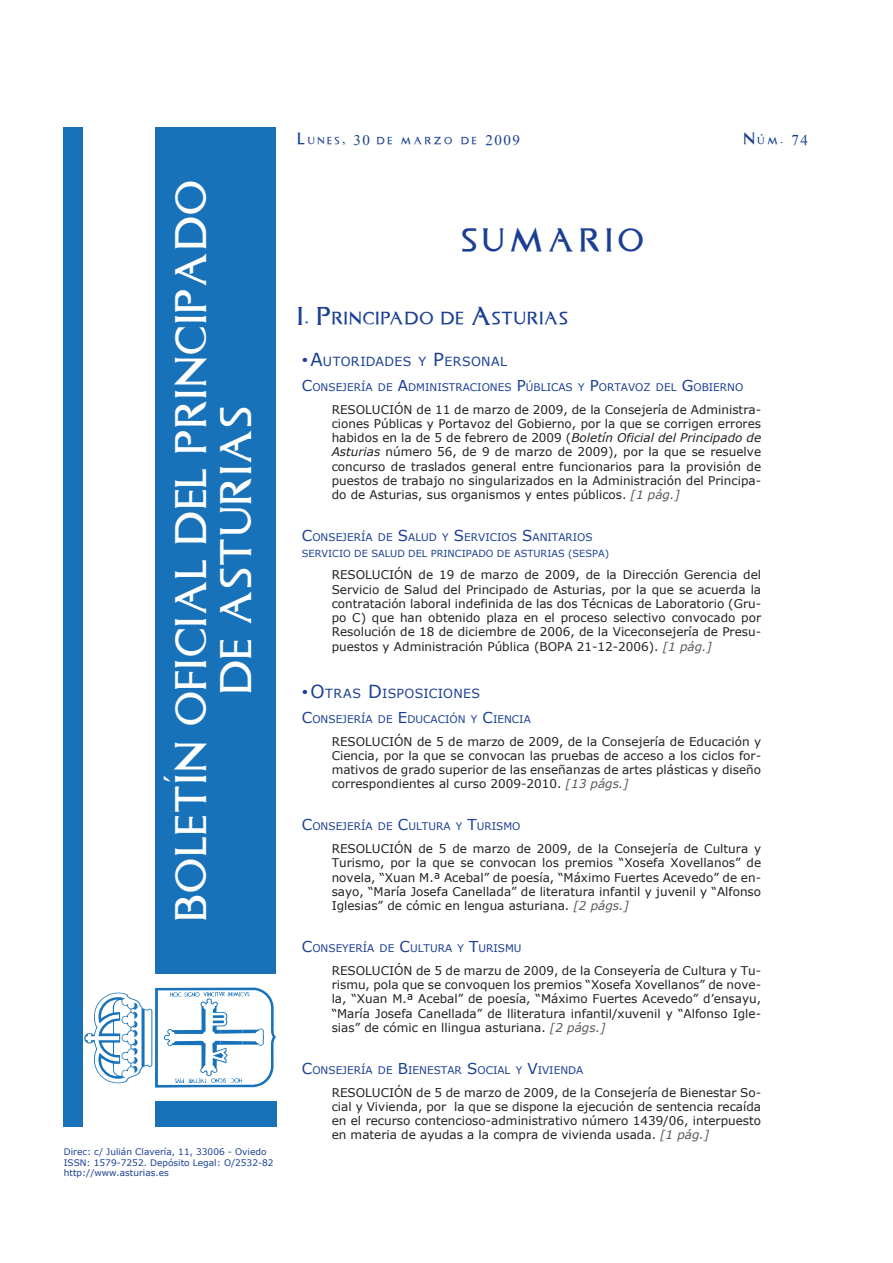
<style>
.page{position:relative;width:893px;height:1263px;background:#fff}
.page>*{position:absolute;margin:0;border:0;box-sizing:border-box;transform-origin:0 0}
.t1{font:36px/45px "Asturica";letter-spacing:.05em;color:#fff;text-align:center}
.t2{font:27px "Asturica";letter-spacing:.2em;color:#1b3f94}
.t3{font:14.7px "Asturica";letter-spacing:.075em;color:#1b3f94}
.t4{font:13.5px "Asturica";letter-spacing:.2em;color:#1b3f94}
.t5{font:12.6px "Verdana";letter-spacing:.025em;color:#1b3f94}
.t6{font:12px/14.2px "Verdana";color:#231f20;text-align:justify}
.t7{font:10.5px "Verdana";color:#1b3f94}
.t8{font:9.75px "Verdana";color:#1b3f94}
.t9{font:9px/10.5px "Verdana";color:#1b3f94}
.s1{font-size:15px}
.s2{font-size:21px}
.s3{font-family:"Asturica";font-size:18px}
.s4{font-size:18px}
.s5{font-style:italic}
.s6{font-style:italic;color:#57585a}
</style>
<div class="page">
<div style="left:155px;top:1101px;width:121px;height:26px;background:#1772ba"></div>
<div style="left:156px;top:128px;width:120px;height:846px;background:#1772ba"></div>
<div style="left:64px;top:128px;width:19px;height:999px;background:#1772ba"></div>
<svg style="left:84px;top:987px;width:192px;height:100px"></svg>
<h1 class="t1" style="left:165px;top:921px;width:742px;rotate:-90deg">BOLETÍN OFICIAL DEL PRINCIPADO<br>DE ASTURIAS</h1>
<p class="t9" style="left:64px;top:1146px;width:211px">Direc: c/ Julián Clavería, 11, 33006 - Oviedo<br>ISSN: 1579-7252. Depósito Legal: O/2532-82 http://www.asturias.es</p>
<p class="t4" style="left:298px;top:129px;width:224px">Lunes, <span class="s1">30</span> de marzo de <span class="s1">2009</span></p>
<p class="t4" style="left:743px;top:129px;width:66px">Núm. <span class="s1">74</span></p>
<h2 class="t2" style="left:462px;top:219px;width:184px">SUMARIO</h2>
<p class="t3" style="left:298px;top:307px;width:272px"><span class="s2">I. P</span>RINCIPADO DE <span class="s2">A</span>STURIAS</p>
<p class="t5" style="left:302px;top:353px;width:207px"><span class="s3">•</span><span class="s4">A</span>UTORIDADES Y <span class="s4">P</span>ERSONAL</p>
<p class="t7" style="left:302px;top:380px;width:443px"><span class="s1">C</span>ONSEJERÍA DE <span class="s1">A</span>DMINISTRACIONES <span class="s1">P</span>ÚBLICAS Y <span class="s1">P</span>ORTAVOZ DEL <span class="s1">G</span>OBIERNO</p>
<p class="t6" style="left:332px;top:402px;width:25px">Resol</p>
<p class="t6" style="left:332px;top:402px;width:431px;text-indent:40px">ución de 11 de marzo de 2009, de la Consejería de Administra&shy;ciones Públicas y Portavoz del Gobierno, por la que se corrigen errores habidos en la de 5 de febrero de 2009 (<span class="s5">Boletín Oficial del Principado de Asturias</span> número 56, de 9 de marzo de 2009), por la que se resuelve concurso de traslados general entre funcionarios para la provisión de puestos de trabajo no singularizados en la Administración del Principa&shy;do de Asturias, sus organismos y entes públicos. <span class="s6">[1 pág.]</span></p>
<p class="t7" style="left:302px;top:531px;width:292px"><span class="s1">C</span>ONSEJERÍA DE <span class="s1">S</span>ALUD Y <span class="s1">S</span> ERVICIOS <span class="s1">S</span>ANITARIOS</p>
<p class="t8" style="left:302px;top:547px;width:33px">Servicio</p>
<p class="t8" style="left:354px;top:547px;width:90px">de Salud del Principado</p>
<p class="t8" style="left:497px;top:547px;width:51px">d e Asturias</p>
<p class="t8" style="left:568px;top:547px;width:42px">(SESPA)</p>
<p class="t6" style="left:332px;top:567px;width:25px">Resol</p>
<p class="t6" style="left:332px;top:567px;width:431px;text-indent:40px">ución de 19 de marzo de 2009, de la Dirección Gerencia del Servicio de Salud del Principado de Asturias, por la que se acuerda la contratación laboral indefinida de las dos Técnicas de Laboratorio (Gru&shy;po C) que han obtenido plaza en el proceso selectivo convocado por Resolución de 18 de diciembre de 2006, de la Viceconsejería de Presu&shy;puestos y Administración Pública (BOPA 21-12-2006). <span class="s6">[1 pág.]</span></p>
<p class="t5" style="left:302px;top:685px;width:180px"><span class="s3">•</span><span class="s4">O</span>TRAS <span class="s4">D</span>ISPOSICIONES</p>
<p class="t7" style="left:302px;top:712px;width:130px"><span class="s1">C</span>ONSEJERÍA DE <span class="s1">E</span>DUCAC</p>
<p class="t7" style="left:445px;top:712px;width:87px">IÓN Y <span class="s1">C</span>IENCIA</p>
<p class="t6" style="left:332px;top:734px;width:25px">Resol</p>
<p class="t6" style="left:332px;top:734px;width:431px;text-indent:40px">ución de 5 de marzo de 2009, de la Consejería de Educación y Ciencia, por la que se convocan las pruebas de acceso a los ciclos for&shy;mativos de grado superior de las enseñanzas de artes plásticas y diseño correspondientes al curso 2009-2010. <span class="s6">[13 págs.]</span></p>
<p class="t7" style="left:302px;top:820px;width:220px"><span class="s1">C</span>ONSEJERÍA DE <span class="s1">C</span>ULTURA Y <span class="s1">T</span>URISMO</p>
<p class="t6" style="left:332px;top:841px;width:25px">Resol</p>
<p class="t6" style="left:332px;top:841px;width:431px;text-indent:40px">ución de 5 de marzo de 2009, de la Consejería de Cultura y Turismo, por la que se convocan los premios “Xosefa Xovellanos” de novela, “Xuan M.ª Acebal” de poesía, “Máximo Fuertes Acevedo” de en&shy;sayo, “María Josefa Canellada” de literatura infantil y juvenil y “Alfonso Iglesias” de cómic en lengua asturiana. <span class="s6">[2 págs.]</span></p>
<p class="t7" style="left:302px;top:941px;width:221px"><span class="s1">C</span>ONSEYERÍA DE <span class="s1">C</span>ULTURA Y <span class="s1">T</span>URISMU</p>
<p class="t6" style="left:332px;top:963px;width:25px">Resol</p>
<p class="t6" style="left:332px;top:963px;width:431px;text-indent:40px">ución de 5 de marzu de 2009, de la Conseyería de Cultura y Tu&shy;rismu, pola que se convoquen los premios “Xosefa Xovellanos” de nove&shy;la, “Xuan M.ª Acebal” de poesía, “Máximo Fuertes Acevedo” d’ensayu, “María Josefa Canellada” de lliteratura infantil/xuvenil y “Alfonso Igle&shy;sias” de cómic en llingua asturiana. <span class="s6">[2 págs.]</span></p>
<p class="t7" style="left:302px;top:1063px;width:283px"><span class="s1">C</span>ONSEJERÍA DE <span class="s1">B</span>IENESTAR <span class="s1">S</span>OCIAL Y <span class="s1">V</span>IVIENDA</p>
<p class="t6" style="left:332px;top:1085px;width:25px">Resol</p>
<p class="t6" style="left:332px;top:1085px;width:431px;text-indent:40px">ución de 5 de marzo de 2009, de la Consejería de Bienestar So&shy;cial y Vivienda, por la que se dispone la ejecución de sentencia recaída en el recurso contencioso-administrativo número 1439/06, interpuesto en materia de ayudas a la compra de vivienda usada. <span class="s6">[1 pág.]</span></p>
</div>
